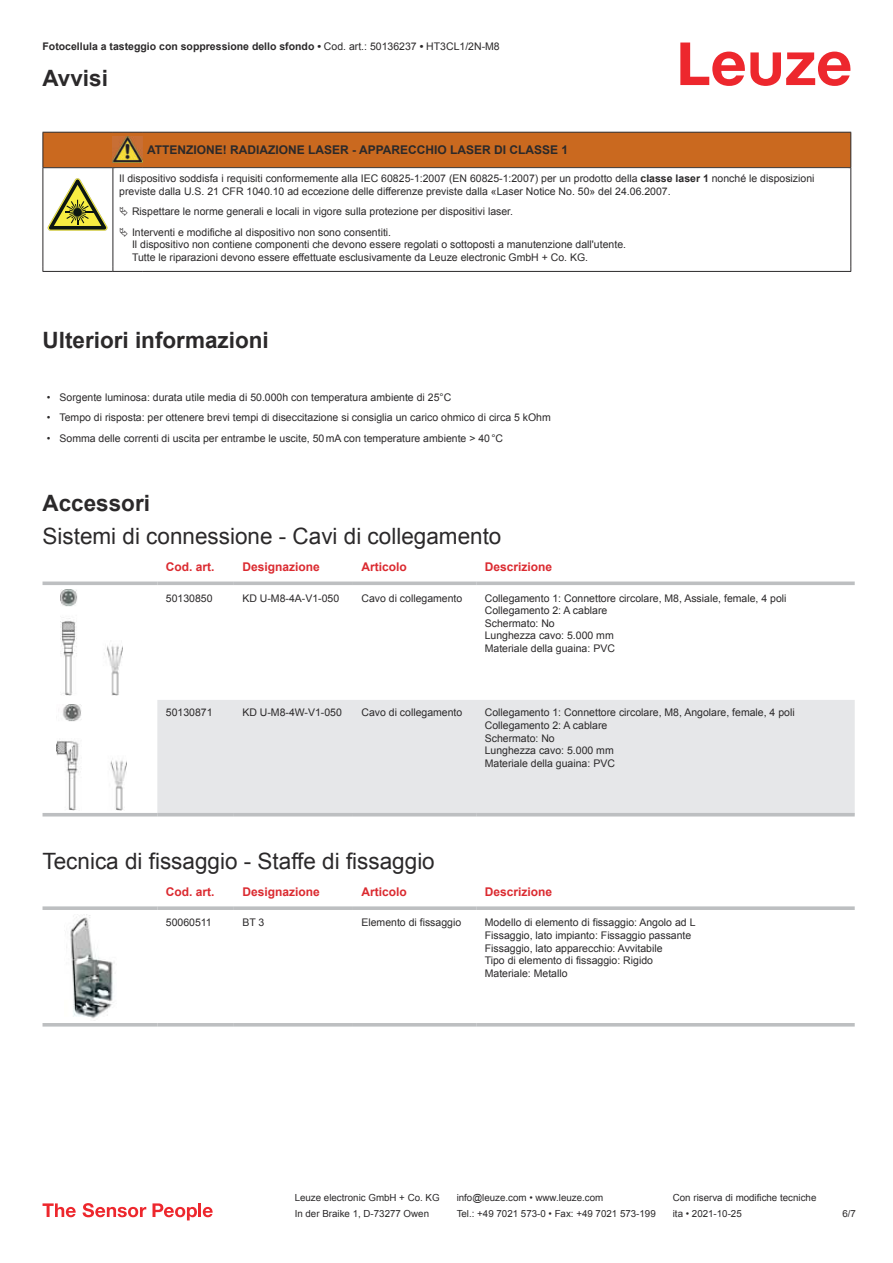
<style>
.page{position:relative;width:893px;height:1263px;background:#fff}
.page>*{position:absolute;margin:0;border:0;box-sizing:border-box;transform-origin:0 0}
.t1{font:22.5px "Arial";color:#2b292a}
.t2{font:700 22.5px "Arial";color:#2b292a}
.t3{font:700 12px "Arial";color:#db2a30}
.t4{font:700 12px "Arial";color:#2b292a}
.t5{font:10.5px/12.6px "Arial";color:#2b292a}
.t6{font:700 10.5px "Arial";color:#2b292a}
.t7{font:9.75px "Arial";color:#2b292a}
.s1{font-weight:400}
.s2{font-weight:700}
</style>
<div class="page">
<svg style="left:680px;top:43px;width:170px;height:43px"></svg>
<div style="left:157px;top:700px;width:698px;height:113px;background:#e6e7e9"></div>
<svg style="left:43px;top:581px;width:114px;height:4px"></svg>
<svg style="left:157px;top:581px;width:77px;height:4px"></svg>
<svg style="left:234px;top:581px;width:119px;height:4px"></svg>
<svg style="left:353px;top:581px;width:123px;height:4px"></svg>
<svg style="left:476px;top:581px;width:379px;height:4px;fill:#bdbfc1"></svg>
<hr style="left:43px;top:813px;width:114px;height:3px;background:#bdbfc1">
<hr style="left:157px;top:813px;width:77px;height:3px;background:#bdbfc1">
<hr style="left:234px;top:813px;width:119px;height:3px;background:#bdbfc1">
<hr style="left:353px;top:813px;width:123px;height:3px;background:#bdbfc1">
<hr style="left:476px;top:813px;width:379px;height:3px;background:#bdbfc1">
<img style="left:60px;top:589px;width:63px;height:107px">
<img style="left:56px;top:704px;width:70px;height:106px">
<svg style="left:43px;top:1026px;width:812px;height:1px"></svg>
<svg style="left:43px;top:906px;width:114px;height:4px"></svg>
<svg style="left:157px;top:906px;width:77px;height:4px"></svg>
<svg style="left:234px;top:906px;width:119px;height:4px"></svg>
<svg style="left:353px;top:906px;width:123px;height:4px"></svg>
<svg style="left:476px;top:906px;width:379px;height:4px;fill:#bec0c1"></svg>
<hr style="left:43px;top:1023px;width:114px;height:3px;background:#bdbfc1">
<hr style="left:157px;top:1023px;width:77px;height:3px;background:#bdbfc1">
<hr style="left:234px;top:1023px;width:119px;height:3px;background:#bdbfc1">
<hr style="left:353px;top:1023px;width:123px;height:3px;background:#bdbfc1">
<hr style="left:476px;top:1023px;width:379px;height:3px;background:#bdbfc1">
<img style="left:66px;top:914px;width:49px;height:104px">
<svg style="left:43px;top:1203px;width:33px;height:14px"></svg>
<svg style="left:83px;top:1203px;width:63px;height:14px"></svg>
<svg style="left:153px;top:1203px;width:44px;height:17px"></svg>
<hr style="left:198px;top:1203px;width:3px;height:14px;background:#ed272d">
<svg style="left:203px;top:1207px;width:10px;height:10px"></svg>
<div style="left:44px;top:133px;width:806px;height:34px;background:#ca691f"></div>
<svg style="left:44px;top:168px;width:806px;height:103px"></svg>
<hr style="left:43px;top:132px;width:70px;height:1px;background:#2b292a">
<hr style="left:43px;top:133px;width:1px;height:34px;background:#2b292a">
<hr style="left:43px;top:167px;width:70px;height:1px;background:#2b292a">
<hr style="left:113px;top:132px;width:30px;height:1px;background:#2b292a">
<hr style="left:113px;top:167px;width:30px;height:1px;background:#2b292a">
<hr style="left:143px;top:132px;width:708px;height:1px;background:#2b292a">
<hr style="left:850px;top:133px;width:1px;height:34px;background:#2b292a">
<hr style="left:143px;top:167px;width:708px;height:1px;background:#2b292a">
<hr style="left:43px;top:168px;width:1px;height:99px;background:#2b292a">
<hr style="left:113px;top:168px;width:1px;height:99px;background:#2b292a">
<hr style="left:850px;top:168px;width:1px;height:99px;background:#2b292a">
<hr style="left:43px;top:271px;width:70px;height:1px;background:#2b292a">
<hr style="left:113px;top:271px;width:30px;height:1px;background:#2b292a">
<hr style="left:143px;top:271px;width:708px;height:1px;background:#2b292a">
<img style="left:113px;top:136px;width:30px;height:27px">
<svg style="left:47px;top:178px;width:60px;height:53px"></svg>
<svg style="left:115px;top:169px;width:734px;height:98px"></svg>
<svg style="left:120px;top:207px;width:8px;height:9px"></svg>
<svg style="left:120px;top:227px;width:8px;height:10px"></svg>
<p class="t6" style="left:43px;top:43px;width:459px">Fotocellula a tasteggio con soppressione dello sfondo • <span class="s1">Cod. art.: 50136237</span> • <span class="s1">HT3CL1/2N-M8</span></p>
<h1 class="t2" style="left:43px;top:70px;width:67px">Avvisi</h1>
<p class="t4" style="left:147px;top:145px;width:423px">ATTENZIONE! RADIAZIONE LASER - APPARECCHIO LASER DI CLASSE 1</p>
<p class="t5" style="left:119px;top:173px;width:697px">Il dispositivo soddisfa i requisiti conformemente alla IEC 60825-1:2007 (EN 60825-1:2007) per un prodotto della <span class="s2">classe laser 1</span> nonché le disposizioni previste dalla U.S. 21 CFR 1040.10 ad eccezione delle differenze previste dalla «Laser Notice No. 50» del 24.06.2007.</p>
<p class="t5" style="left:132px;top:202px;width:383px;line-height:20.2px">Rispettare le norme generali e locali in vigore sulla protezione per dispositivi laser.<br>Interventi e modifiche al dispositivo non sono consentiti.</p>
<p class="t5" style="left:132px;top:239px;width:496px">Il dispositivo non contiene componenti che devono essere regolati o sottoposti a manutenzione dall'utente.<br>Tutte le riparazioni devono essere effettuate esclusivamente da Leuze electronic GmbH + Co. KG.</p>
<h1 class="t2" style="left:43px;top:332px;width:228px">Ulteriori informazioni</h1>
<p class="t5" style="left:47px;top:392px;width:406px">• Sorgente luminosa: durata utile media di 50.000h con temperatura ambiente di 25°C</p>
<p class="t5" style="left:47px;top:412px;width:506px">• Tempo di risposta: per ottenere brevi tempi di diseccitazione si consiglia un carico ohmico di circa 5 kOhm</p>
<p class="t5" style="left:47px;top:432px;width:458px">• Somma delle correnti di uscita per entrambe le uscite, 50 mA con temperature ambiente &gt; 40 °C</p>
<h1 class="t2" style="left:43px;top:494px;width:109px">Accessori</h1>
<h1 class="t1" style="left:43px;top:528px;width:460px">Sistemi di connessione - Cavi di collegamento</h1>
<p class="t3" style="left:166px;top:562px;width:50px">Cod. art.</p>
<p class="t3" style="left:242px;top:562px;width:79px">Designazione</p>
<p class="t3" style="left:361px;top:562px;width:47px">Articolo</p>
<p class="t3" style="left:485px;top:562px;width:69px">Descrizione</p>
<p class="t5" style="left:166px;top:592px;width:48px">50130850</p>
<p class="t5" style="left:242px;top:592px;width:98px">KD U-M8-4A-V1-050</p>
<p class="t5" style="left:361px;top:592px;width:102px">Cavo di collegamento</p>
<p class="t5" style="left:485px;top:592px;width:303px">Collegamento 1: Connettore circolare, M8, Assiale, female, 4 poli<br>Collegamento 2: A cablare<br>Schermato: No<br>Lunghezza cavo: 5.000 mm<br>Materiale della guaina: PVC</p>
<p class="t5" style="left:166px;top:707px;width:48px">50130871</p>
<p class="t5" style="left:242px;top:707px;width:101px">KD U-M8-4W-V1-050</p>
<p class="t5" style="left:361px;top:707px;width:102px">Cavo di collegamento</p>
<p class="t5" style="left:485px;top:707px;width:311px">Collegamento 1: Connettore circolare, M8, Angolare, female, 4 poli<br>Collegamento 2: A cablare<br>Schermato: No<br>Lunghezza cavo: 5.000 mm<br>Materiale della guaina: PVC</p>
<h1 class="t1" style="left:43px;top:853px;width:394px">Tecnica di fissaggio - Staffe di fissaggio</h1>
<p class="t3" style="left:166px;top:887px;width:50px">Cod. art.</p>
<p class="t3" style="left:242px;top:887px;width:79px">Designazione</p>
<p class="t3" style="left:361px;top:887px;width:47px">Articolo</p>
<p class="t3" style="left:485px;top:887px;width:69px">Descrizione</p>
<p class="t5" style="left:166px;top:917px;width:47px">50060511</p>
<p class="t5" style="left:242px;top:917px;width:23px">BT 3</p>
<p class="t5" style="left:361px;top:917px;width:101px">Elemento di fissaggio</p>
<p class="t5" style="left:485px;top:917px;width:212px">Modello di elemento di fissaggio: Angolo ad L Fissaggio, lato impianto: Fissaggio passante Fissaggio, lato apparecchio: Avvitabile<br>Tipo di elemento di fissaggio: Rigido Materiale: Metallo</p>
<p class="t7" style="left:295px;top:1194px;width:146px">Leuze electronic GmbH + Co. KG</p>
<p class="t7" style="left:457px;top:1194px;width:148px">info@leuze.com • www.leuze.com</p>
<p class="t7" style="left:673px;top:1194px;width:145px">Con riserva di modifiche tecniche</p>
<p class="t7" style="left:295px;top:1210px;width:136px">In der Braike 1, D-73277 Owen</p>
<p class="t7" style="left:457px;top:1210px;width:201px">Tel.: +49 7021 573-0 • Fax: +49 7021 573-199</p>
<p class="t7" style="left:673px;top:1210px;width:70px">ita • 2021-10-25</p>
<p class="t7" style="left:842px;top:1210px;width:15px">6 /7</p>
</div>
